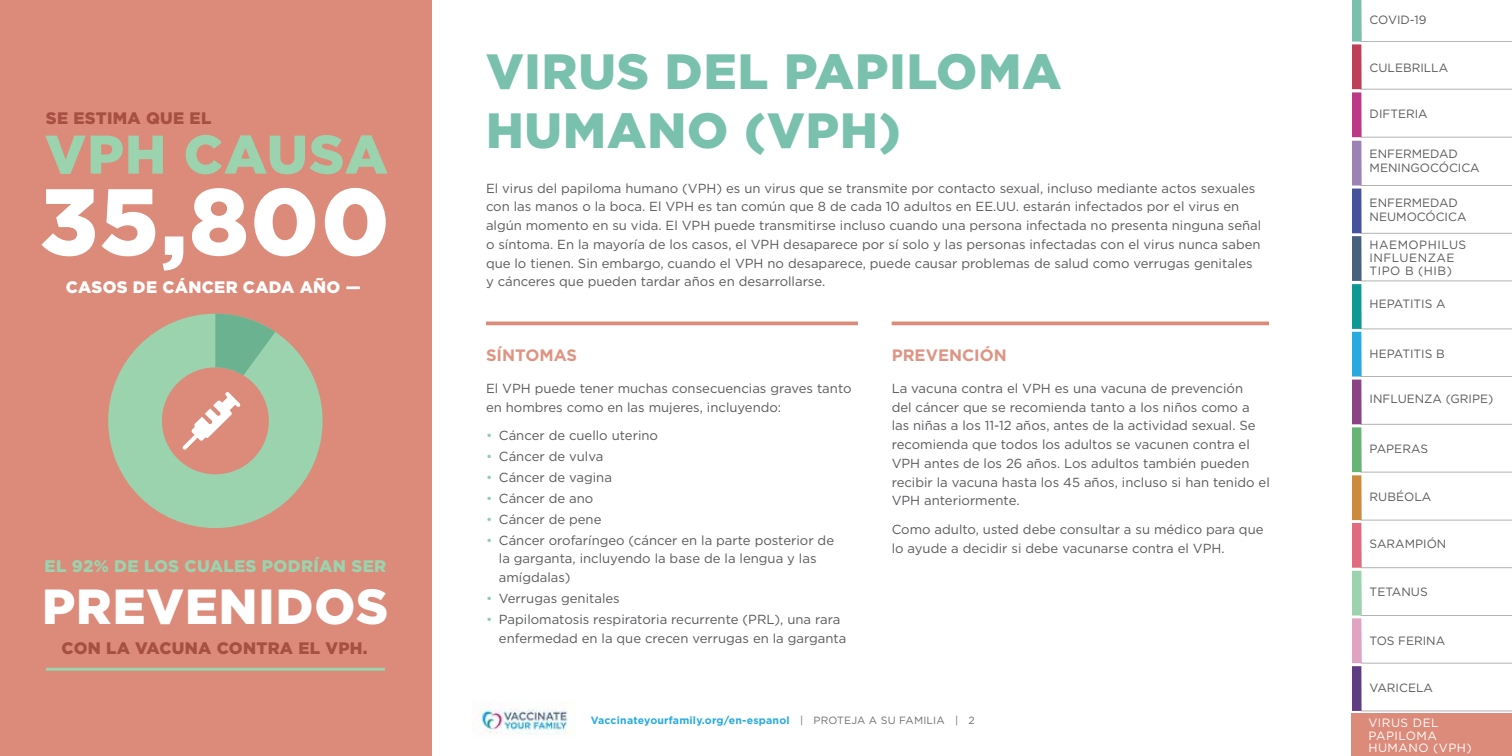
<style>
.page{position:relative;width:1512px;height:756px;background:#fff}
.page>*{position:absolute;margin:0;border:0;box-sizing:border-box;transform-origin:0 0}
.t1{font:900 94.05px "Gotham";color:#fff}
.t2{font:900 54.3px "Gotham";letter-spacing:.015em;color:#9bd3ae}
.t3{font:900 49.5px/59.4px "Gotham";letter-spacing:.02em;color:#79c1ad}
.t4{font:900 49.35px "Gotham";letter-spacing:.02em;color:#fff}
.t5{font:900 16.8px "Gotham";letter-spacing:.02em;color:#9bd3ae}
.t6{font:900 16.65px "Gotham";letter-spacing:.02em;color:#a55042}
.t7{font:900 16.65px "Gotham";letter-spacing:.02em;color:#fff}
.t8{font:700 16.5px "Gotham";color:#de9483}
.t9{font:13.2px/18.8px "Gotham";color:#58595b}
.t10{font:12px/14.2px "Gotham";color:#58595b}
.t11{font:12px/12.8px "Gotham";letter-spacing:.04em;color:#58595b}
.t12{font:12px/12.8px "Gotham";letter-spacing:.04em;color:#fff}
.t13{font:700 10.5px "Gotham";letter-spacing:.02em;color:#28aae1}
.s1{color:#94cbbb}
.s2{font-weight:400;color:#6d6e71}
</style>
<div class="page">
<svg style="left:1352px;top:0;width:160px;height:714px"></svg>
<img style="left:472px;top:703px;width:99px;height:32px">
<hr style="left:892px;top:322px;width:377px;height:3px;background:#dc8a79">
<hr style="left:486px;top:322px;width:372px;height:3px;background:#dc8a79">
<div style="left:0;top:0;width:432px;height:756px;background:#dc8a79"></div>
<hr style="left:46px;top:668px;width:339px;height:3px;background:#9bd3ae">
<svg style="left:108px;top:314px;width:215px;height:214px;fill:#9bd3ae"></svg>
<svg style="left:215px;top:314px;width:60px;height:61px;background:#81b392"></svg>
<div style="left:1352px;top:714px;width:160px;height:42px;background:#dc8a79"></div>
<p class="t6" style="left:46px;top:106px;width:167px">SE ESTIMA QUE EL</p>
<h2 class="t2" style="left:45px;top:117px;width:345px">VPH CAUSA</h2>
<h1 class="t1" style="left:40px;top:157px;width:351px">35,800</h1>
<p class="t7" style="left:66px;top:275px;width:296px">CASOS DE CÁNCER CADA AÑO —</p>
<p class="t5" style="left:45px;top:554px;width:343px">EL 92% DE LOS CUALES PODRÍAN SER</p>
<h3 class="t4" style="left:42px;top:573px;width:348px">PREVENIDOS</h3>
<p class="t6" style="left:62px;top:637px;width:308px">CON LA VACUNA CONTRA EL VPH.</p>
<h3 class="t3" style="left:486px;top:41px;width:577px">VIRUS DEL PAPILOMA<br>HUMANO (VPH)</h3>
<p class="t9" style="left:486px;top:178px;width:777px">El virus del papiloma humano (VPH) es un virus que se transmite por contacto sexual, incluso mediante actos sexuales con las manos o la boca. El VPH es tan común que 8 de cada 10 adultos en EE.UU. estarán infectados por el virus en algún momento en su vida. El VPH puede transmitirse incluso cuando una persona infectada no presenta ninguna señal o síntoma. En la mayoría de los casos, el VPH desaparece por sí solo y las personas infectadas con el virus nunca saben que lo tienen. Sin embargo, cuando el VPH no desaparece, puede causar problemas de salud como verrugas genitales y cánceres que pueden tardar años en desarrollarse.</p>
<p class="t8" style="left:486px;top:344px;width:93px">SÍNTOMAS</p>
<p class="t9" style="left:486px;top:379px;width:367px">El VPH puede tener muchas consecuencias graves tanto en hombres como en las mujeres, incluyendo:</p>
<p class="t9" style="left:486px;top:426px;width:174px"><span class="s1">•</span> Cáncer de cuello uterino</p>
<p class="t9" style="left:486px;top:447px;width:119px"><span class="s1">•</span> Cáncer de vulva</p>
<p class="t9" style="left:486px;top:468px;width:127px"><span class="s1">•</span> Cáncer de vagina</p>
<p class="t9" style="left:486px;top:489px;width:109px"><span class="s1">•</span> Cáncer de ano</p>
<p class="t9" style="left:486px;top:509px;width:117px"><span class="s1">•</span> Cáncer de pene</p>
<p class="t9" style="left:499px;top:530px;width:337px;text-indent:-13px"><span class="s1">•</span> Cáncer orofaríngeo (cáncer en la parte posterior de la garganta, incluyendo la base de la lengua y las amígdalas)</p>
<p class="t9" style="left:486px;top:589px;width:135px"><span class="s1">•</span> Verrugas genitales</p>
<p class="t9" style="left:499px;top:610px;width:349px;text-indent:-13px"><span class="s1">•</span> Papilomatosis respiratoria recurrente (PRL), una rara enfermedad en la que crecen verrugas en la garganta</p>
<p class="t8" style="left:892px;top:344px;width:117px">PREVENCIÓN</p>
<p class="t9" style="left:892px;top:379px;width:380px">La vacuna contra el VPH es una vacuna de prevención<br>del cáncer que se recomienda tanto a los niños como a las niñas a los 11-12 años, antes de la actividad sexual. Se recomienda que todos los adultos se vacunen contra el VPH antes de los 26 años. Los adultos también pueden recibir la vacuna hasta los 45 años, incluso si han tenido el VPH anteriormente.</p>
<p class="t9" style="left:892px;top:520px;width:373px">Como adulto, usted debe consultar a su médico para que lo ayude a decidir si debe vacunarse contra el VPH.</p>
<p class="t13" style="left:591px;top:714px;width:386px">Vaccinateyourfamily.org/en-espanol <span class="s2">| PROTEJA A SU FAMILIA | 2</span></p>
<p class="t10" style="left:1370px;top:13px;width:58px">COVID-19</p>
<p class="t10" style="left:1370px;top:60px;width:80px">CULEBRILLA</p>
<p class="t10" style="left:1370px;top:107px;width:60px">DIFTERIA</p>
<p class="t10" style="left:1370px;top:146px;width:112px">ENFERMEDAD<br>MENINGOCÓCICA</p>
<p class="t10" style="left:1370px;top:196px;width:98px">ENFERMEDAD<br>NEUMOCÓCICA</p>
<p class="t11" style="left:1370px;top:239px;width:98px">HAEMOPHILUS<br>INFLUENZAE<br>TIPO B (HIB)</p>
<p class="t10" style="left:1370px;top:296px;width:77px">HEPATITIS A</p>
<p class="t10" style="left:1370px;top:346px;width:77px">HEPATITIS B</p>
<p class="t10" style="left:1370px;top:392px;width:125px">INFLUENZA (GRIPE)</p>
<p class="t10" style="left:1370px;top:441px;width:60px">PAPERAS</p>
<p class="t10" style="left:1370px;top:489px;width:63px">RUBÉOLA</p>
<p class="t10" style="left:1370px;top:536px;width:78px">SARAMPIÓN</p>
<p class="t10" style="left:1370px;top:584px;width:60px">TETANUS</p>
<p class="t10" style="left:1370px;top:633px;width:77px">TOS FERINA</p>
<p class="t10" style="left:1370px;top:680px;width:65px">VARICELA</p>
<p class="t12" style="left:1368px;top:716px;width:105px">VIRUS DEL<br>PAPILOMA<br>HUMANO (VPH)</p>
</div>
